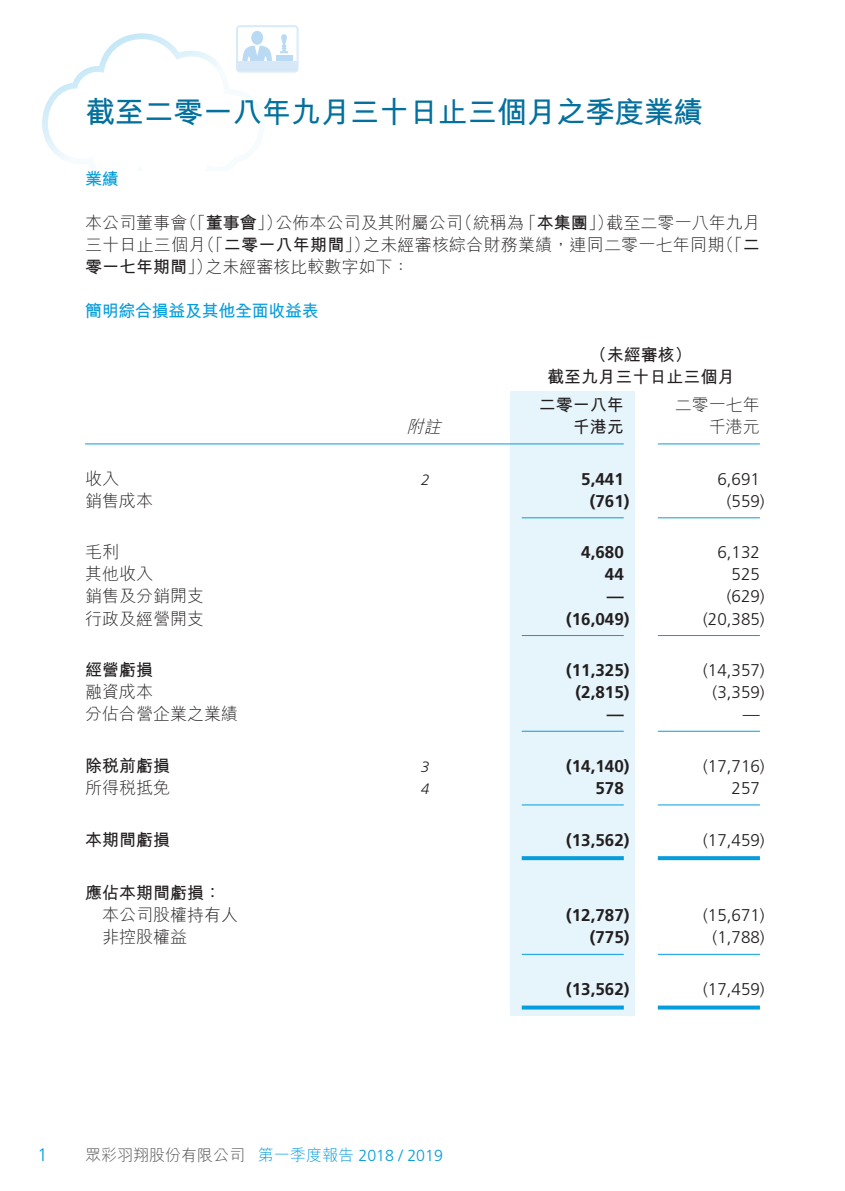
<style>
.page{position:relative;width:845px;height:1191px;background:#fff}
.page>*{position:absolute;margin:0;border:0;box-sizing:border-box;transform-origin:0 0}
.Heading{font:700 30px "M Hei HK";letter-spacing:-.02em;color:#03709e}
.t1{font:300 18px "Frutiger LT Std";color:#069ddc}
.Table_2_Colume_Notes{font:300 17px "Frutiger LT Std";color:#231f20}
.Body_Text{font:300 17px "M Hei HK";letter-spacing:.005em;color:#231f20}
.Table_2_Colume_Notes-2{font:700 17px "Frutiger LT Std";color:#231f20}
.Table_2_Colume_Notes-3{font:300 17px "M Hei HK";color:#231f20}
.Table_2_Colume_Notes-4{font:700 17px "M Hei HK";color:#231f20}
.Body_Text-2{font:700 17px "M Hei HK";letter-spacing:.015em;color:#231f20}
.Subhead_1{font:700 17px "M Hei HK";letter-spacing:-.02em;color:#069ddc}
.Table_2_Colume_Notes-5{font:italic 300 17px "M Hei HK";color:#231f20}
.t2{font:300 16px "Frutiger LT Std";color:#069ddc}
.t3{font:300 16px "M Hei HK";color:#4b4c4d}
.Table_2_Colume_Notes-6{font:italic 300 15px "Frutiger LT Std";color:#231f20}
.s1{font-weight:700}
.s2{font-weight:300}
.s3{font-family:"M Hei HK"}
</style>
<div class="page">
<svg style="left:42px;top:25px;width:257px;height:136px"></svg>
<div style="left:510px;top:391px;width:125px;height:624px;background:#e6f5fb"></div>
<hr style="left:85px;top:443px;width:539px;height:1px;background:#069ddc">
<hr style="left:658px;top:443px;width:102px;height:1px;background:#069ddc">
<hr style="left:522px;top:517px;width:102px;height:1px;background:#069ddc">
<hr style="left:658px;top:517px;width:102px;height:1px;background:#069ddc">
<hr style="left:522px;top:635px;width:102px;height:1px;background:#069ddc">
<hr style="left:658px;top:635px;width:102px;height:1px;background:#069ddc">
<hr style="left:522px;top:730px;width:102px;height:1px;background:#069ddc">
<hr style="left:658px;top:730px;width:102px;height:1px;background:#069ddc">
<hr style="left:522px;top:804px;width:102px;height:1px;background:#069ddc">
<hr style="left:658px;top:804px;width:102px;height:1px;background:#069ddc">
<svg style="left:522px;top:856px;width:102px;height:4px"></svg>
<svg style="left:658px;top:856px;width:102px;height:4px"></svg>
<hr style="left:522px;top:953px;width:102px;height:1px;background:#069ddc">
<hr style="left:658px;top:953px;width:102px;height:1px;background:#069ddc">
<svg style="left:522px;top:1005px;width:102px;height:4px"></svg>
<svg style="left:658px;top:1005px;width:102px;height:4px"></svg>
<p class="Heading" style="left:85px;top:90px;width:619px">截至二零一八年九月三十日止三個月之季度業績</p>
<p class="Subhead_1" style="left:85px;top:167px;width:35px">業績</p>
<p class="Body_Text" style="left:180px;top:214px;width:104px">（「<span class="s1">董事會</span>」）</p>
<p class="Body_Text" style="left:456px;top:214px;width:70px">（統稱為</p>
<p class="Body_Text" style="left:520px;top:214px;width:95px">「<span class="s1">本集團</span>」）</p>
<p class="Body_Text" style="left:275px;top:214px;width:189px">公佈本公司及其附屬公司</p>
<p class="Body_Text" style="left:85px;top:214px;width:104px">本公司董事會</p>
<p class="Body_Text" style="left:606px;top:214px;width:155px">截至二零一八年九月</p>
<p class="Body_Text-2" style="left:198px;top:233px;width:173px"><span class="s2">（「</span>二零一八年期間<span class="s2">」）</span></p>
<p class="Body_Text" style="left:717px;top:236px;width:44px">（「<span class="s1">二</span></p>
<p class="Body_Text" style="left:363px;top:236px;width:363px">之未經審核綜合財務業績，連同二零一七年同期</p>
<p class="Body_Text" style="left:85px;top:236px;width:122px">三十日止三個月</p>
<p class="Body_Text-2" style="left:85px;top:255px;width:129px">零一七年期間<span class="s2">」）</span></p>
<p class="Subhead_1" style="left:85px;top:299px;width:235px">簡明綜合損益及其他全面收益表</p>
<p class="Body_Text" style="left:205px;top:258px;width:206px">之未經審核比較數字如下：</p>
<p class="Table_2_Colume_Notes-4" style="left:590px;top:343px;width:103px">（未經審核(</p>
<p class="Table_2_Colume_Notes-4" style="left:547px;top:365px;width:188px">截至九月三十日止三個月</p>
<p class="Table_2_Colume_Notes-3" style="left:675px;top:396px;width:86px">二零一七年</p>
<p class="Table_2_Colume_Notes-4" style="left:539px;top:392px;width:86px">二零一八年</p>
<p class="Table_2_Colume_Notes-5" style="left:406px;top:418px;width:40px">附註</p>
<p class="Table_2_Colume_Notes-4" style="left:573px;top:414px;width:52px">千港元</p>
<p class="Table_2_Colume_Notes-3" style="left:709px;top:418px;width:52px">千港元</p>
<p class="Table_2_Colume_Notes-3" style="left:85px;top:470px;width:35px">收入</p>
<p class="Table_2_Colume_Notes-6" style="left:421px;top:471px;width:10px">2</p>
<p class="Table_2_Colume_Notes-2" style="left:581px;top:469px;width:44px">5,441</p>
<p class="Table_2_Colume_Notes" style="left:717px;top:469px;width:44px">6,691</p>
<p class="Table_2_Colume_Notes-3" style="left:85px;top:492px;width:69px">銷售成本</p>
<p class="Table_2_Colume_Notes-2" style="left:590px;top:491px;width:41px">)761(</p>
<p class="Table_2_Colume_Notes" style="left:727px;top:491px;width:39px">)559(</p>
<p class="Table_2_Colume_Notes-3" style="left:85px;top:543px;width:35px">毛利</p>
<p class="Table_2_Colume_Notes-2" style="left:581px;top:542px;width:44px">4,680</p>
<p class="Table_2_Colume_Notes" style="left:717px;top:543px;width:44px">6,132</p>
<p class="Table_2_Colume_Notes-3" style="left:85px;top:565px;width:69px">其他收入</p>
<p class="Table_2_Colume_Notes-2" style="left:605px;top:564px;width:20px">44</p>
<p class="Table_2_Colume_Notes" style="left:731px;top:565px;width:30px">525</p>
<p class="Table_2_Colume_Notes-3" style="left:85px;top:587px;width:120px">銷售及分銷開支</p>
<p class="Table_2_Colume_Notes-2" style="left:607px;top:586px;width:18px">—</p>
<p class="Table_2_Colume_Notes" style="left:727px;top:587px;width:39px">)629(</p>
<p class="Table_2_Colume_Notes-3" style="left:85px;top:609px;width:120px">行政及經營開支</p>
<p class="Table_2_Colume_Notes-2" style="left:566px;top:608px;width:65px">)16,049(</p>
<p class="Table_2_Colume_Notes" style="left:703px;top:609px;width:63px">)20,385(</p>
<p class="Table_2_Colume_Notes-4" style="left:85px;top:657px;width:69px">經營虧損</p>
<p class="Table_2_Colume_Notes-2" style="left:566px;top:660px;width:65px">)11,325(</p>
<p class="Table_2_Colume_Notes" style="left:703px;top:660px;width:63px">)14,357(</p>
<p class="Table_2_Colume_Notes-3" style="left:85px;top:683px;width:69px">融資成本</p>
<p class="Table_2_Colume_Notes-2" style="left:575px;top:682px;width:55px">)2,815(</p>
<p class="Table_2_Colume_Notes" style="left:712px;top:682px;width:53px">)3,359(</p>
<p class="Table_2_Colume_Notes-3" style="left:85px;top:705px;width:154px">分佔合營企業之業績</p>
<p class="Table_2_Colume_Notes-2" style="left:607px;top:704px;width:18px">—</p>
<p class="Table_2_Colume_Notes" style="left:743px;top:704px;width:18px">—</p>
<p class="Table_2_Colume_Notes-4" style="left:85px;top:753px;width:86px">除稅前虧損</p>
<p class="Table_2_Colume_Notes-6" style="left:421px;top:758px;width:10px">3</p>
<p class="Table_2_Colume_Notes-2" style="left:566px;top:756px;width:65px">)14,140(</p>
<p class="Table_2_Colume_Notes" style="left:703px;top:756px;width:63px">)17,716(</p>
<p class="Table_2_Colume_Notes-3" style="left:85px;top:779px;width:86px">所得稅抵免</p>
<p class="Table_2_Colume_Notes-6" style="left:421px;top:780px;width:10px">4</p>
<p class="Table_2_Colume_Notes-2" style="left:595px;top:778px;width:30px">578</p>
<p class="Table_2_Colume_Notes" style="left:731px;top:778px;width:30px">257</p>
<p class="Table_2_Colume_Notes-4" style="left:85px;top:827px;width:86px">本期間虧損</p>
<p class="Table_2_Colume_Notes-4" style="left:85px;top:880px;width:137px">應佔本期間虧損：</p>
<p class="Table_2_Colume_Notes-2" style="left:566px;top:829px;width:65px">)13,562(</p>
<p class="Table_2_Colume_Notes" style="left:703px;top:830px;width:63px">)17,459(</p>
<p class="Table_2_Colume_Notes-3" style="left:102px;top:906px;width:137px">本公司股權持有人</p>
<p class="Table_2_Colume_Notes-2" style="left:566px;top:905px;width:65px">)12,787(</p>
<p class="Table_2_Colume_Notes" style="left:703px;top:905px;width:63px">)15,671(</p>
<p class="Table_2_Colume_Notes-3" style="left:102px;top:928px;width:86px">非控股權益</p>
<p class="Table_2_Colume_Notes-2" style="left:590px;top:927px;width:41px">)775(</p>
<p class="Table_2_Colume_Notes" style="left:712px;top:927px;width:53px">)1,788(</p>
<p class="Table_2_Colume_Notes-2" style="left:566px;top:979px;width:65px">)13,562(</p>
<p class="Table_2_Colume_Notes" style="left:703px;top:979px;width:63px">)17,459(</p>
<p class="t1" style="left:38px;top:1144px;width:12px">1</p>
<p class="t3" style="left:85px;top:1147px;width:161px">眾彩羽翔股份有限公司</p>
<p class="t2" style="left:258px;top:1146px;width:186px"><span class="s3">第一季度報告</span> 2018 / 2019</p>
</div>
